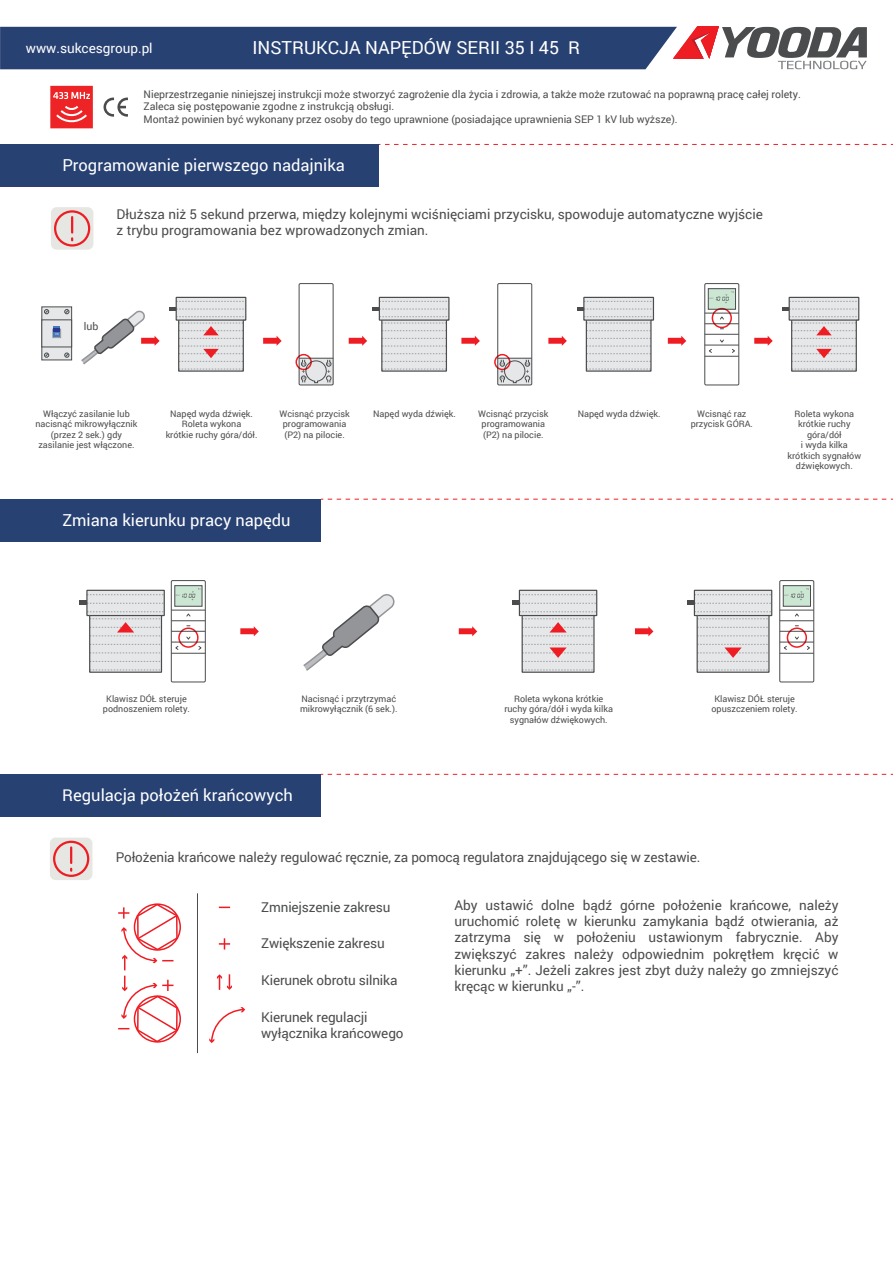
<style>
.page{position:relative;width:893px;height:1263px;background:#fff}
.page>*{position:absolute;margin:0;border:0;box-sizing:border-box;transform-origin:0 0}
.t1{font:18px "Roboto";color:#fff}
.t2{font:16.5px "Roboto";color:#fff}
.t3{font:13.5px/16.2px "Roboto";letter-spacing:-.01em;color:#4b4c4d}
.t4{font:13.5px "Roboto";color:#fff}
.t5{font:10.5px/12.6px "Roboto";color:#4b4c4d}
.t6{font:9px/10.5px "Roboto";color:#4b4c4d;text-align:center}
</style>
<div class="page">
<div style="left:0;top:774px;width:321px;height:43px;background:#284173"></div>
<svg style="left:50px;top:837px;width:42px;height:43px;background:#e6d6d3"></svg>
<svg style="left:70px;top:847px;width:2px;height:16px"></svg>
<div style="left:53px;top:841px;width:36px;height:36px;border:2px solid #ee1d23;border-radius:50%"></div>
<div style="left:134px;top:903px;width:47px;height:48px;border:2px solid #ee1d23;border-radius:50%"></div>
<svg style="left:219px;top:938px;width:11px;height:11px"></svg>
<svg style="left:118px;top:903px;width:60px;height:67px"></svg>
<svg style="left:217px;top:974px;width:15px;height:16px"></svg>
<div style="left:134px;top:995px;width:47px;height:47px;border:2px solid #ee1d23;border-radius:50%"></div>
<svg style="left:209px;top:1007px;width:36px;height:36px"></svg>
<svg style="left:118px;top:976px;width:60px;height:67px"></svg>
<hr style="left:197px;top:893px;width:1px;height:160px;background:#4b4c4d">
<svg style="left:321px;top:774px;width:572px;height:1px"></svg>
<div style="left:0;top:499px;width:321px;height:43px;background:#284173"></div>
<svg style="left:321px;top:499px;width:572px;height:1px"></svg>
<svg style="left:378px;top:144px;width:515px;height:1px"></svg>
<div style="left:0;top:144px;width:378px;height:43px;background:#284173"></div>
<svg style="left:0;top:26px;width:867px;height:43px;background:#4f5d83"></svg>
<svg style="left:50px;top:86px;width:43px;height:42px;background:#f04445"></svg>
<svg style="left:104px;top:98px;width:24px;height:19px"></svg>
<div style="left:51px;top:207px;width:42px;height:43px;background:#e6e6e2;border-radius:6px"></div>
<svg style="left:71px;top:217px;width:2px;height:23px"></svg>
<div style="left:54px;top:210px;width:36px;height:37px;border:2px solid #ee1d23;border-radius:50%"></div>
<svg style="left:263px;top:336px;width:19px;height:10px"></svg>
<svg style="left:81px;top:310px;width:79px;height:55px"></svg>
<svg style="left:169px;top:296px;width:78px;height:75px;background:#dad6d8"></svg>
<svg style="left:782px;top:296px;width:78px;height:75px;background:#dad6d8"></svg>
<svg style="left:349px;top:296px;width:101px;height:75px"></svg>
<hr style="left:382px;top:319px;width:66px;height:2px;background:#4b4c4d">
<svg style="left:461px;top:336px;width:19px;height:10px"></svg>
<svg style="left:548px;top:336px;width:19px;height:10px"></svg>
<svg style="left:668px;top:336px;width:18px;height:10px"></svg>
<svg style="left:754px;top:336px;width:19px;height:10px"></svg>
<div style="left:299px;top:358px;width:34px;height:27px;background:#e6e7e9"></div>
<div style="left:299px;top:283px;width:35px;height:102px;border:1px solid #4b4c4d"></div>
<hr style="left:299px;top:358px;width:34px;height:1px;background:#4b4c4d">
<svg style="left:301px;top:360px;width:31px;height:23px"></svg>
<div style="left:295px;top:354px;width:17px;height:16px;border:2px solid #ee1d23;border-radius:50%"></div>
<div style="left:498px;top:358px;width:34px;height:27px;background:#e6e7e9"></div>
<div style="left:497px;top:283px;width:35px;height:102px;border:1px solid #4b4c4d"></div>
<hr style="left:498px;top:358px;width:34px;height:1px;background:#4b4c4d">
<svg style="left:499px;top:360px;width:31px;height:23px"></svg>
<div style="left:494px;top:354px;width:16px;height:16px;border:2px solid #ee1d23;border-radius:50%"></div>
<div style="left:704px;top:283px;width:35px;height:102px;border:1px solid #4b4c4d"></div>
<div style="left:708px;top:289px;width:27px;height:20px;background:#cbe6d3"></div>
<div style="left:708px;top:288px;width:28px;height:22px;border:1px solid #4b4c4d"></div>
<hr style="left:705px;top:313px;width:34px;height:1px;background:#4b4c4d">
<hr style="left:705px;top:323px;width:34px;height:1px;background:#4b4c4d">
<hr style="left:705px;top:334px;width:34px;height:1px;background:#4b4c4d">
<hr style="left:705px;top:345px;width:34px;height:1px;background:#4b4c4d">
<hr style="left:705px;top:356px;width:34px;height:1px;background:#4b4c4d">
<svg style="left:720px;top:316px;width:4px;height:4px"></svg>
<svg style="left:720px;top:339px;width:4px;height:4px"></svg>
<svg style="left:709px;top:291px;width:25px;height:12px"></svg>
<svg style="left:577px;top:296px;width:78px;height:75px;background:#dcdddf"></svg>
<hr style="left:586px;top:319px;width:66px;height:2px;background:#4b4c4d">
<div style="left:41px;top:306px;width:31px;height:54px;background:#e6e7e9;border:1px solid #4b4c4d"></div>
<div style="left:41px;top:319px;width:31px;height:28px;background:#e6e7e9;border:1px solid #4b4c4d"></div>
<svg style="left:44px;top:309px;width:5px;height:5px"></svg>
<svg style="left:64px;top:309px;width:5px;height:5px"></svg>
<svg style="left:44px;top:353px;width:5px;height:5px"></svg>
<svg style="left:64px;top:353px;width:5px;height:5px"></svg>
<div style="left:52px;top:329px;width:9px;height:9px;border:1px solid #949699"></div>
<div style="left:53px;top:327px;width:7px;height:10px;background:#4a78bd"></div>
<svg style="left:53px;top:328px;width:7px;height:7px"></svg>
<div style="left:712px;top:308px;width:20px;height:20px;border:2px solid #ee1d23;border-radius:50%"></div>
<svg style="left:79px;top:589px;width:86px;height:83px;background:#dbdadb"></svg>
<svg style="left:240px;top:626px;width:19px;height:10px"></svg>
<svg style="left:459px;top:626px;width:18px;height:10px"></svg>
<svg style="left:635px;top:626px;width:18px;height:10px"></svg>
<div style="left:171px;top:580px;width:35px;height:102px;border:1px solid #4b4c4d"></div>
<div style="left:175px;top:586px;width:27px;height:20px;background:#cbe6d3"></div>
<div style="left:174px;top:585px;width:28px;height:22px;border:1px solid #4b4c4d"></div>
<hr style="left:171px;top:610px;width:34px;height:1px;background:#4b4c4d">
<hr style="left:171px;top:620px;width:34px;height:1px;background:#4b4c4d">
<hr style="left:171px;top:631px;width:34px;height:1px;background:#4b4c4d">
<hr style="left:171px;top:642px;width:34px;height:1px;background:#4b4c4d">
<hr style="left:171px;top:653px;width:34px;height:1px;background:#4b4c4d">
<svg style="left:186px;top:613px;width:5px;height:4px"></svg>
<svg style="left:186px;top:636px;width:5px;height:4px"></svg>
<svg style="left:175px;top:646px;width:4px;height:4px"></svg>
<svg style="left:176px;top:588px;width:25px;height:12px"></svg>
<div style="left:178px;top:627px;width:21px;height:21px;border:2px solid #ee1d23;border-radius:50%"></div>
<div style="left:779px;top:580px;width:35px;height:102px;border:1px solid #4b4c4d"></div>
<div style="left:783px;top:585px;width:28px;height:22px;background:#cbe6d3;border:1px solid #4b4c4d"></div>
<hr style="left:780px;top:610px;width:34px;height:1px;background:#4b4c4d">
<hr style="left:780px;top:620px;width:34px;height:1px;background:#4b4c4d">
<hr style="left:780px;top:631px;width:34px;height:1px;background:#4b4c4d">
<hr style="left:780px;top:642px;width:34px;height:1px;background:#4b4c4d">
<hr style="left:780px;top:653px;width:34px;height:1px;background:#4b4c4d">
<svg style="left:795px;top:636px;width:4px;height:4px"></svg>
<svg style="left:784px;top:588px;width:25px;height:12px"></svg>
<div style="left:787px;top:627px;width:20px;height:21px;border:2px solid #ee1d23;border-radius:50%"></div>
<svg style="left:303px;top:594px;width:92px;height:77px"></svg>
<svg style="left:512px;top:589px;width:86px;height:83px;background:#dcd7d9"></svg>
<svg style="left:687px;top:589px;width:86px;height:83px;background:#dcdadc"></svg>
<h1 class="t1" style="left:252px;top:35px;width:329px">INSTRUKCJA NAPĘDÓW SERII 35 I 45 R</h1>
<p class="t5" style="left:144px;top:87px;width:659px">Nieprzestrzeganie niniejszej instrukcji może stworzyć zagrożenie dla życia i zdrowia, a także może rzutować na poprawną pracę całej rolety.<br>Zaleca się postępowanie zgodne z instrukcją obsługi.<br>Montaż powinien być wykonany przez osoby do tego uprawnione (posiadające uprawnienia SEP 1 kV lub wyższe).</p>
<p class="t4" style="left:26px;top:38px;width:128px">www.sukcesgroup.pl</p>
<p class="t2" style="left:62px;top:153px;width:284px">Programowanie pierwszego nadajnika</p>
<p class="t3" style="left:117px;top:205px;width:648px">Dłuższa niż 5 sekund przerwa, między kolejnymi wciśnięciami przycisku, spowoduje automatyczne wyjście z trybu programowania bez wprowadzonych zmian.</p>
<p class="t5" style="left:84px;top:319px;width:16px">lub</p>
<p class="t6" style="left:35px;top:408px;width:103px">Włączyć zasilanie lub nacisnąć mikrowyłącznik (przez 2 sek.) gdy zasilanie jest włączone.</p>
<p class="t6" style="left:166px;top:408px;width:93px">Napęd wyda dźwięk.<br>Roleta wykona<br>krótkie ruchy góra/dół.</p>
<p class="t6" style="left:279px;top:408px;width:72px">Wcisnąć przycisk</p>
<p class="t6" style="left:373px;top:408px;width:84px">Napęd wyda dźwięk.</p>
<p class="t6" style="left:283px;top:419px;width:65px;text-align:left">programowania (P2) na pilocie.</p>
<p class="t6" style="left:478px;top:408px;width:72px">Wcisnąć przycisk</p>
<p class="t6" style="left:578px;top:408px;width:84px">Napęd wyda dźwięk.</p>
<p class="t6" style="left:482px;top:419px;width:65px;text-align:left">programowania (P2) na pilocie.</p>
<p class="t2" style="left:62px;top:508px;width:230px">Zmiana kierunku pracy napędu</p>
<p class="t6" style="left:691px;top:408px;width:64px">Wcisnąć raz przycisk GÓRA.</p>
<p class="t6" style="left:787px;top:408px;width:75px">Roleta wykona krótkie ruchy góra/dół<br>i wyda kilka krótkich sygnałów dźwiękowych.</p>
<p class="t6" style="left:103px;top:693px;width:89px">Klawisz DÓŁ steruje podnoszeniem rolety.</p>
<p class="t6" style="left:711px;top:693px;width:88px">Klawisz DÓŁ steruje opuszczeniem rolety.</p>
<p class="t6" style="left:504px;top:693px;width:110px">Roleta wykona krótkie ruchy góra/dół i wyda kilka sygnałów dźwiękowych.</p>
<p class="t6" style="left:300px;top:693px;width:99px;text-align:left">Nacisnąć i przytrzymać mikrowyłącznik (6 sek.).</p>
<p class="t2" style="left:62px;top:783px;width:232px">Regulacja położeń krańcowych</p>
<p class="t3" style="left:116px;top:849px;width:586px">Położenia krańcowe należy regulować ręcznie, za pomocą regulatora znajdującego się w zestawie.</p>
<p class="t3" style="left:261px;top:898px;width:131px">Zmniejszenie zakresu</p>
<p class="t3" style="left:261px;top:935px;width:125px">Zwiększenie zakresu</p>
<p class="t3" style="left:261px;top:972px;width:138px">Kierunek obrotu silnika</p>
<p class="t3" style="left:261px;top:1009px;width:144px">Kierunek regulacji wyłącznika krańcowego</p>
<p class="t3" style="left:454px;top:896px;width:386px;text-align:justify">Aby ustawić dolne bądź górne położenie krańcowe, należy uruchomić roletę w kierunku zamykania bądź otwierania, aż zatrzyma się w położeniu ustawionym fabrycznie. Aby zwiększyć zakres należy odpowiednim pokrętłem kręcić w kierunku „+”. Jeżeli zakres jest zbyt duży należy go zmniejszyć kręcąc w kierunku „-”.</p>
</div>
